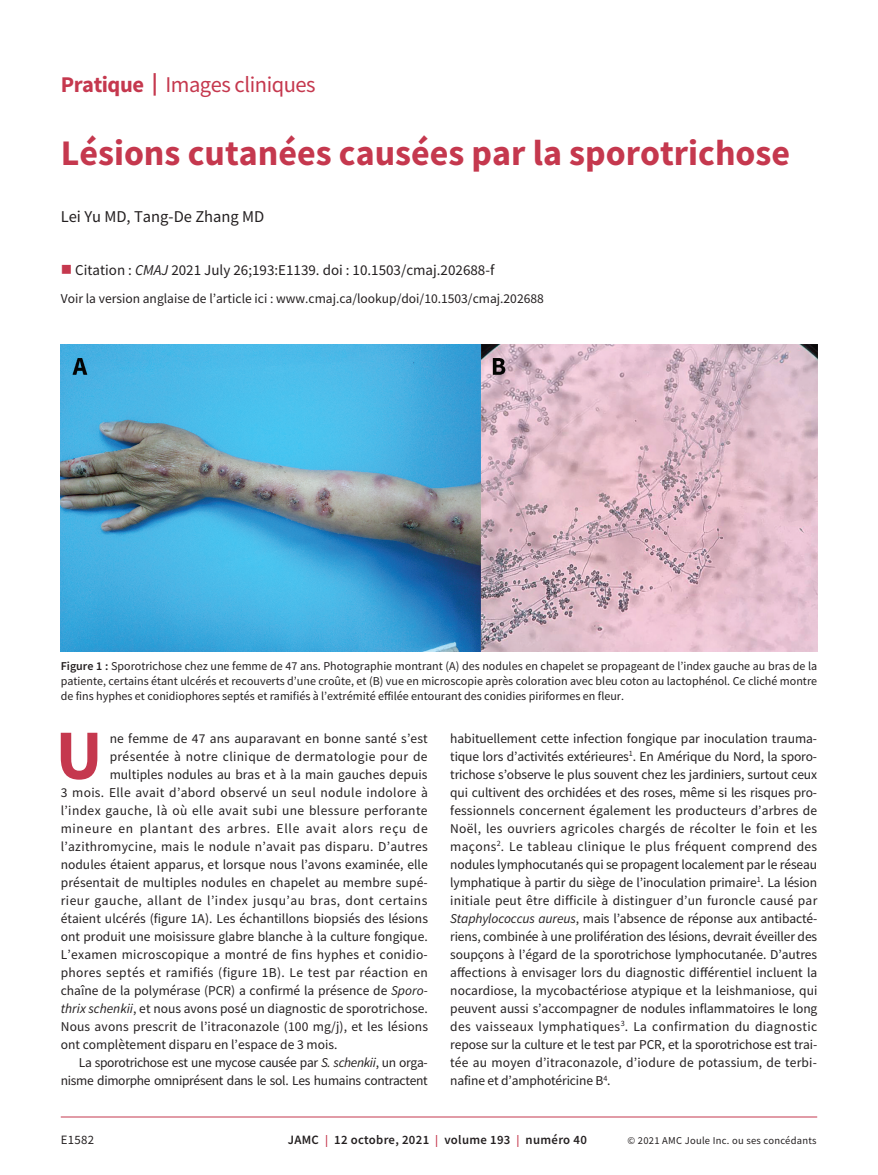
<style>
.page{position:relative;width:878px;height:1175px;background:#fff}
.page>*{position:absolute;margin:0;border:0;box-sizing:border-box;transform-origin:0 0}
.t1{font:700 70.65px "Source Sans Pro";color:#c5384e}
.t2{font:700 36px "Source Sans Pro";color:#c5384e}
.t3{font:22.5px "Source Sans Pro";letter-spacing:-.02em;color:#c5384e}
.t4{font:16.5px "Source Sans Pro";color:#231f20}
.t5{font:15px "Source Sans Pro";color:#231f20}
.t6{font:13.5px/18px "Source Sans Pro";letter-spacing:.01em;color:#231f20;text-align:justify}
.t7{font:13.5px "Source Sans Pro";letter-spacing:-.025em;color:#231f20}
.t8{font:13.5px "Source Sans Pro";letter-spacing:.035em;color:#231f20}
.t9{font:13.5px "Source Sans Pro";letter-spacing:.05em;color:#231f20}
.t10{font:13.5px "Source Sans Pro";letter-spacing:.03em;color:#231f20}
.t11{font:600 12.75px "Source Sans Pro";letter-spacing:.025em;color:#231f20}
.t12{font:12.75px "Source Sans Pro";letter-spacing:.025em;color:#231f20}
.t13{font:12px/15px "Source Sans Pro";color:#231f20;text-align:justify}
.t14{font:10.5px "Source Sans Pro";letter-spacing:.025em;color:#231f20}
.s1{font-weight:700}
.s2{color:#c5384e}
.s3{font-style:italic}
.s4{font-weight:600}
.s5{font-size:12px;color:#c5384e}
</style>
<div class="page">
<hr style="left:61px;top:1116px;width:756px;height:1px;background:#c5384e">
<img style="left:61px;top:345px;width:756px;height:306px">
<h3 class="t3" style="left:61px;top:70px;width:256px"><span class="s1">Pratique |</span> Images cliniques</h3>
<h2 class="t2" style="left:61px;top:129px;width:731px">Lésions cutanées causées par la sporotrichose</h2>
<p class="t4" style="left:61px;top:206px;width:205px">Lei Yu MD, Tang-De Zhang MD</p>
<p class="t5" style="left:61px;top:260px;width:435px"><span class="s2">■</span> Citation : <span class="s3">CMAJ</span> 2021 July 26;193:E1139. doi : 10.1503/cmaj.202688-f</p>
<p class="t6" style="left:61px;top:289px;width:484px">Voir la version anglaise de l’article ici : www.cmaj.ca/lookup/doi/10.1503/cmaj.202688</p>
<p class="t13" style="left:61px;top:658px;width:757px"><span class="s4">Figure 1 :</span> Sporotrichose chez une femme de 47 ans. Photographie montrant (A) des nodules en chapelet se propageant de l’index gauche au bras de la patiente, certains étant ulcérés et recouverts d’une croûte, et (B) vue en microscopie après coloration avec bleu coton au lactophénol. Ce cliché montre de fins hyphes et conidiophores septés et ramifiés à l’extrémité effilée entourant des conidies piriformes en fleur.</p>
<h1 class="t1" style="left:56px;top:707px;width:48px">U</h1>
<p class="t6" style="left:110px;top:729px;width:320px">ne femme de 47 ans auparavant en bonne santé s’est</p>
<p class="t10" style="left:110px;top:747px;width:319px">présentée à notre clinique de dermatologie pour de</p>
<p class="t6" style="left:110px;top:765px;width:319px">multiples nodules au bras et à la main gauches depuis</p>
<p class="t6" style="left:61px;top:783px;width:368px">3 mois. Elle avait d’abord observé un seul nodule indolore à</p>
<p class="t6" style="left:61px;top:801px;width:368px">l’index gauche, là où elle avait subi une blessure perforante</p>
<p class="t9" style="left:61px;top:819px;width:368px">mineure en plantant des arbres. Elle avait alors reçu de</p>
<p class="t6" style="left:61px;top:837px;width:368px">l’azithromycine, mais le nodule n’avait pas disparu. D’autres</p>
<p class="t6" style="left:61px;top:855px;width:368px">nodules étaient apparus, et lorsque nous l’avons examinée, elle</p>
<p class="t6" style="left:61px;top:873px;width:368px">présentait de multiples nodules en chapelet au membre supé-</p>
<p class="t8" style="left:61px;top:891px;width:368px">rieur gauche, allant de l’index jusqu’au bras, dont certains</p>
<p class="t6" style="left:61px;top:909px;width:369px">étaient ulcérés (figure 1A). Les échantillons biopsiés des lésions</p>
<p class="t6" style="left:61px;top:927px;width:368px">ont produit une moisissure glabre blanche à la culture fongique.</p>
<p class="t6" style="left:61px;top:945px;width:368px">L’examen microscopique a montré de fins hyphes et conidio-</p>
<p class="t6" style="left:61px;top:963px;width:368px">phores septés et ramifiés (figure 1B). Le test par réaction en</p>
<p class="t6" style="left:61px;top:981px;width:368px">chaîne de la polymérase (PCR) a confirmé la présence de <span class="s3">Sporo-</span></p>
<p class="t6" style="left:61px;top:999px;width:368px"><span class="s3">thrix schenkii</span>, et nous avons posé un diagnostic de sporotrichose.</p>
<p class="t6" style="left:61px;top:1017px;width:369px">Nous avons prescrit de l’itraconazole (100 mg/j), et les lésions</p>
<p class="t6" style="left:61px;top:1035px;width:278px">ont complètement disparu en l’espace de 3 mois.</p>
<p class="t7" style="left:79px;top:1053px;width:350px">La sporotrichose est une mycose causée par <span class="s3">S. schenkii</span>, un orga-</p>
<p class="t7" style="left:61px;top:1071px;width:368px">nisme dimorphe omniprésent dans le sol. Les humains contractent</p>
<p class="t6" style="left:450px;top:729px;width:369px">habituellement cette infection fongique par inoculation trauma&shy;tique lors d’activités extérieures<sup>1</sup>. En Amérique du Nord, la sporo&shy;trichose s’observe le plus souvent chez les jardiniers, surtout ceux qui cultivent des orchidées et des roses, même si les risques pro&shy;fessionnels concernent également les producteurs d’arbres de Noël, les ouvriers agricoles chargés de récolter le foin et les maçons<sup>2</sup>. Le tableau clinique le plus fréquent comprend des nodules lymphocutanés qui se propagent localement par le réseau lymphatique à partir du siège de l’inoculation primaire<sup>1</sup>. La lésion initiale peut être difficile à distinguer d’un furoncle causé par <span class="s3">Staphylococcus aureus</span>, mais l’absence de réponse aux antibacté&shy;riens, combinée à une prolifération des lésions, devrait éveiller des soupçons à l’égard de la sporotrichose lymphocutanée. D’autres affections à envisager lors du diagnostic différentiel incluent la nocardiose, la mycobactériose atypique et la leishmaniose, qui peuvent aussi s’accompagner de nodules inflammatoires le long des vaisseaux lymphatiques<sup>3</sup>. La confirmation du diagnostic repose sur la culture et le test par PCR, et la sporotrichose est trai&shy;tée au moyen d’itraconazole, d’iodure de potassium, de terbi&shy;nafine et d’amphotéricine B<sup>4</sup>.</p>
<p class="t12" style="left:61px;top:1132px;width:35px">E1582</p>
<p class="t11" style="left:288px;top:1131px;width:301px">JAMC <span class="s5">|</span> 12 octobre, 2021 <span class="s5">|</span> volume 193 <span class="s5">|</span> numéro 40</p>
<p class="t14" style="left:627px;top:1134px;width:190px">© 2021 AMC Joule Inc. ou ses concédants</p>
</div>
